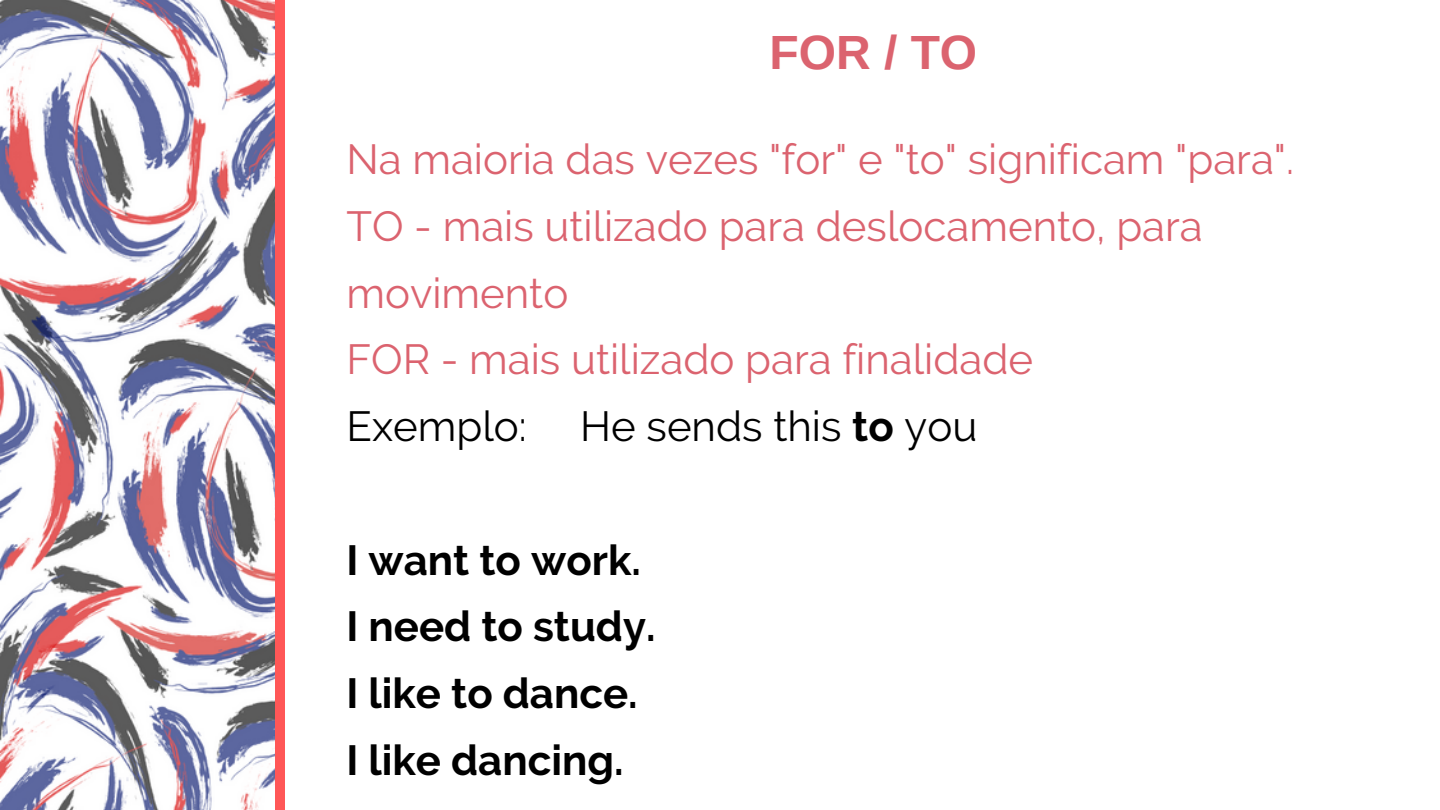
<style>
.page{position:relative;width:1440px;height:810px;background:#fff}
.page>*{position:absolute;margin:0;border:0;box-sizing:border-box;transform-origin:0 0}
.t1{font:700 48px "Arimo";color:#db636f}
.t2{font:42px/66.8px "Raleway";color:#db636f}
.t3{font:700 42px/66.8px "Raleway";color:#000}
.t4{font:42px "Raleway";color:#000}
.s1{font-weight:700}
</style>
<div class="page">
<img style="left:0;top:0;width:275px;height:810px">
<div style="left:275px;top:0;width:10px;height:810px;background:#ff5757"></div>
<p class="t1" style="left:770px;top:25px;width:209px">FOR / TO</p>
<p class="t2" style="left:346px;top:126px;width:949px">Na maioria das vezes "for" e "to" significam "para".<br>TO - mais utilizado para deslocamento, para movimento<br>FOR - mais utilizado para finalidade</p>
<p class="t4" style="left:346px;top:402px;width:182px">Exemplo:</p>
<p class="t4" style="left:580px;top:402px;width:399px">He sends this <span class="s1">to</span> you</p>
<p class="t3" style="left:346px;top:526px;width:311px">I want to work.<br>I need to study.<br>I like to dance.<br>I like dancing.</p>
</div>
